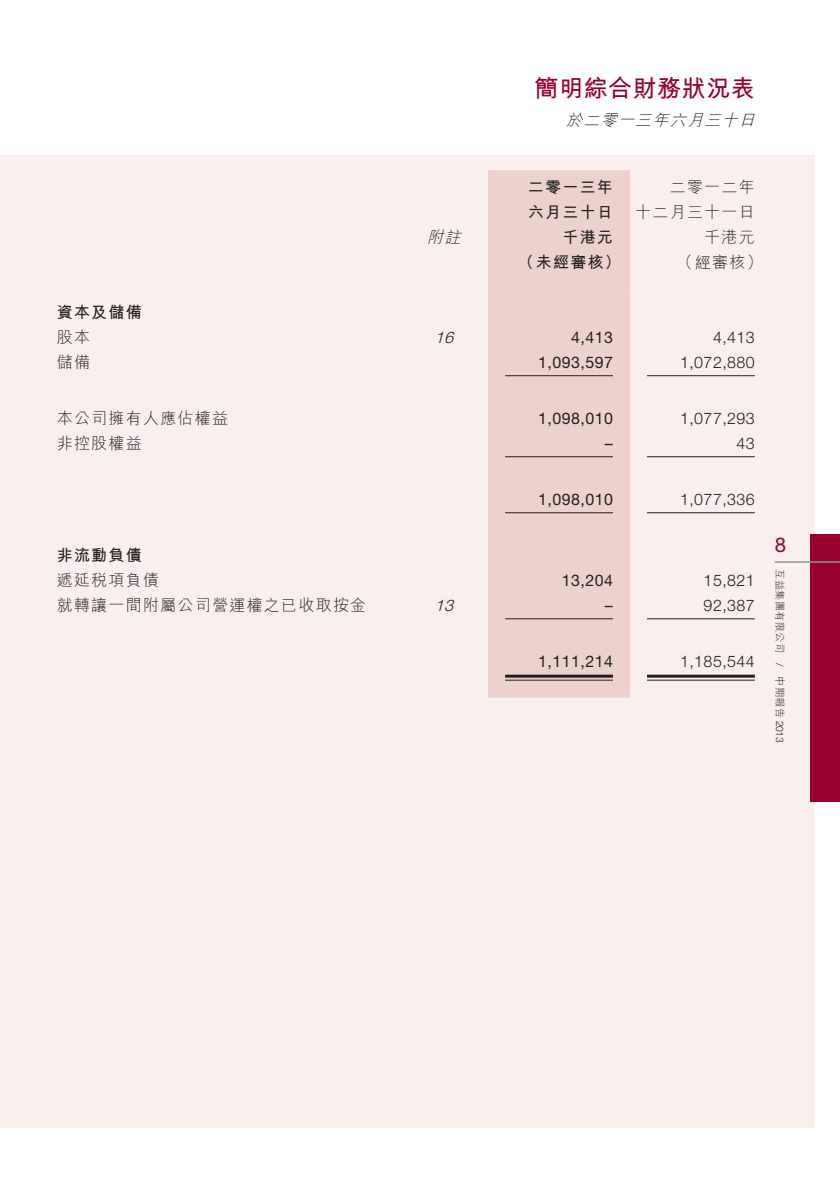
<style>
.page{position:relative;width:840px;height:1191px;background:#fff}
.page>*{position:absolute;margin:0;border:0;box-sizing:border-box;transform-origin:0 0}
.Body_Text{font:700 24px "M Hei HK";letter-spacing:.02em;color:#98012d}
.t1{font:20.4px "Helvetica Neue LT Std";color:#98012d}
.Body_Text-2{font:300 16px "M Hei HK";letter-spacing:.08em;color:#231f20}
.Body_Text-3{font:300 16px "Helvetica Neue LT Std";letter-spacing:.03em;color:#231f20}
.Body_Text-4{font:16px "Helvetica Neue LT Std";letter-spacing:.03em;color:#231f20}
.Body_Text-5{font:700 16px "M Hei HK";letter-spacing:.08em;color:#231f20}
.Body_Text-6{font:italic 300 16px "M Hei HK";color:#231f20}
.Body_Text-7{font:italic 300 16px "Helvetica Neue LT Std";color:#231f20}
.t2{font:300 10.2px "M Hei HK";letter-spacing:.03em;color:#231f20}
.t3{font:300 10.2px "Helvetica Neue LT Std";color:#231f20}
.s1{font-family:"Helvetica Neue LT Std"}
</style>
<div class="page">
<div style="left:0;top:155px;width:814px;height:972px;background:#f9efed"></div>
<div style="left:810px;top:534px;width:29px;height:267px;background:#98012d"></div>
<hr style="left:774px;top:561px;width:65px;height:2px;background:#939598">
<div style="left:488px;top:295px;width:141px;height:402px;background:#edd1cd"></div>
<hr style="left:505px;top:375px;width:107px;height:1px;background:#231f20">
<hr style="left:646px;top:375px;width:108px;height:1px;background:#231f20">
<hr style="left:505px;top:456px;width:107px;height:1px;background:#231f20">
<hr style="left:646px;top:456px;width:108px;height:1px;background:#231f20">
<hr style="left:505px;top:512px;width:107px;height:1px;background:#231f20">
<hr style="left:646px;top:512px;width:108px;height:1px;background:#231f20">
<hr style="left:505px;top:618px;width:107px;height:1px;background:#231f20">
<hr style="left:646px;top:618px;width:108px;height:1px;background:#231f20">
<hr style="left:505px;top:674px;width:107px;height:3px;background:#231f20">
<hr style="left:505px;top:679px;width:107px;height:1px;background:#231f20">
<hr style="left:646px;top:674px;width:108px;height:3px;background:#231f20">
<hr style="left:646px;top:679px;width:108px;height:1px;background:#231f20">
<div style="left:488px;top:170px;width:141px;height:125px;background:#edd1cd"></div>
<p class="Body_Text" style="left:534px;top:71px;width:222px">簡明綜合財務狀況表</p>
<p class="Body_Text-6" style="left:566px;top:112px;width:194px">於二零一三年六月三十日</p>
<p class="Body_Text-6" style="left:427px;top:229px;width:39px">附註</p>
<p class="Body_Text-5" style="left:527px;top:176px;width:86px">二零一三年</p>
<p class="Body_Text-5" style="left:527px;top:201px;width:86px">六月三十日</p>
<p class="Body_Text-5" style="left:562px;top:226px;width:52px">千港元</p>
<p class="Body_Text-2" style="left:669px;top:179px;width:86px">二零一二年</p>
<p class="Body_Text-2" style="left:635px;top:204px;width:121px">十二月三十一日</p>
<p class="Body_Text-2" style="left:704px;top:229px;width:52px">千港元</p>
<p class="Body_Text-5" style="left:517px;top:251px;width:105px">（未經審核）</p>
<p class="Body_Text-2" style="left:676px;top:254px;width:87px">（經審核(</p>
<p class="Body_Text-5" style="left:57px;top:301px;width:86px">資本及儲備</p>
<p class="Body_Text-2" style="left:57px;top:329px;width:35px">股本</p>
<p class="Body_Text-7" style="left:434px;top:328px;width:25px">16</p>
<p class="Body_Text-4" style="left:570px;top:328px;width:43px">4,413</p>
<p class="Body_Text-3" style="left:712px;top:328px;width:43px">4,413</p>
<p class="Body_Text-2" style="left:57px;top:354px;width:35px">儲備</p>
<p class="Body_Text-4" style="left:538px;top:353px;width:76px">1,093,597</p>
<p class="Body_Text-3" style="left:679px;top:353px;width:76px">1,072,880</p>
<p class="Body_Text-2" style="left:57px;top:410px;width:173px">本公司擁有人應佔權益</p>
<p class="Body_Text-4" style="left:538px;top:409px;width:76px">1,098,010</p>
<p class="Body_Text-3" style="left:679px;top:409px;width:76px">1,077,293</p>
<p class="Body_Text-2" style="left:57px;top:435px;width:86px">非控股權益</p>
<p class="Body_Text-4" style="left:604px;top:434px;width:9px">–</p>
<p class="Body_Text-3" style="left:736px;top:434px;width:20px">43</p>
<p class="Body_Text-4" style="left:538px;top:490px;width:76px">1,098,010</p>
<p class="Body_Text-3" style="left:679px;top:490px;width:76px">1,077,336</p>
<p class="Body_Text-5" style="left:57px;top:544px;width:86px">非流動負債</p>
<p class="t1" style="left:774px;top:532px;width:13px">8</p>
<p class="Body_Text-2" style="left:57px;top:572px;width:104px">遞延稅項負債</p>
<p class="Body_Text-2" style="left:57px;top:597px;width:311px">就轉讓一間附屬公司營運權之已收取按金</p>
<p class="Body_Text-7" style="left:434px;top:596px;width:25px">13</p>
<p class="Body_Text-4" style="left:561px;top:571px;width:53px">13,204</p>
<p class="Body_Text-4" style="left:604px;top:596px;width:9px">–</p>
<p class="Body_Text-3" style="left:703px;top:571px;width:53px">15,821</p>
<p class="Body_Text-3" style="left:703px;top:596px;width:53px">92,387</p>
<p class="t2" style="left:784px;top:569px;width:85px;rotate:90deg">互益集團有限公司</p>
<p class="Body_Text-4" style="left:538px;top:652px;width:76px">1,111,214</p>
<p class="Body_Text-3" style="left:679px;top:652px;width:76px">1,185,544</p>
<p class="t3" style="left:785px;top:663px;width:5px;rotate:90deg">/</p>
<p class="t2" style="left:784px;top:676px;width:68px;rotate:90deg">中期報告 <span class="s1">2013</span></p>
</div>
